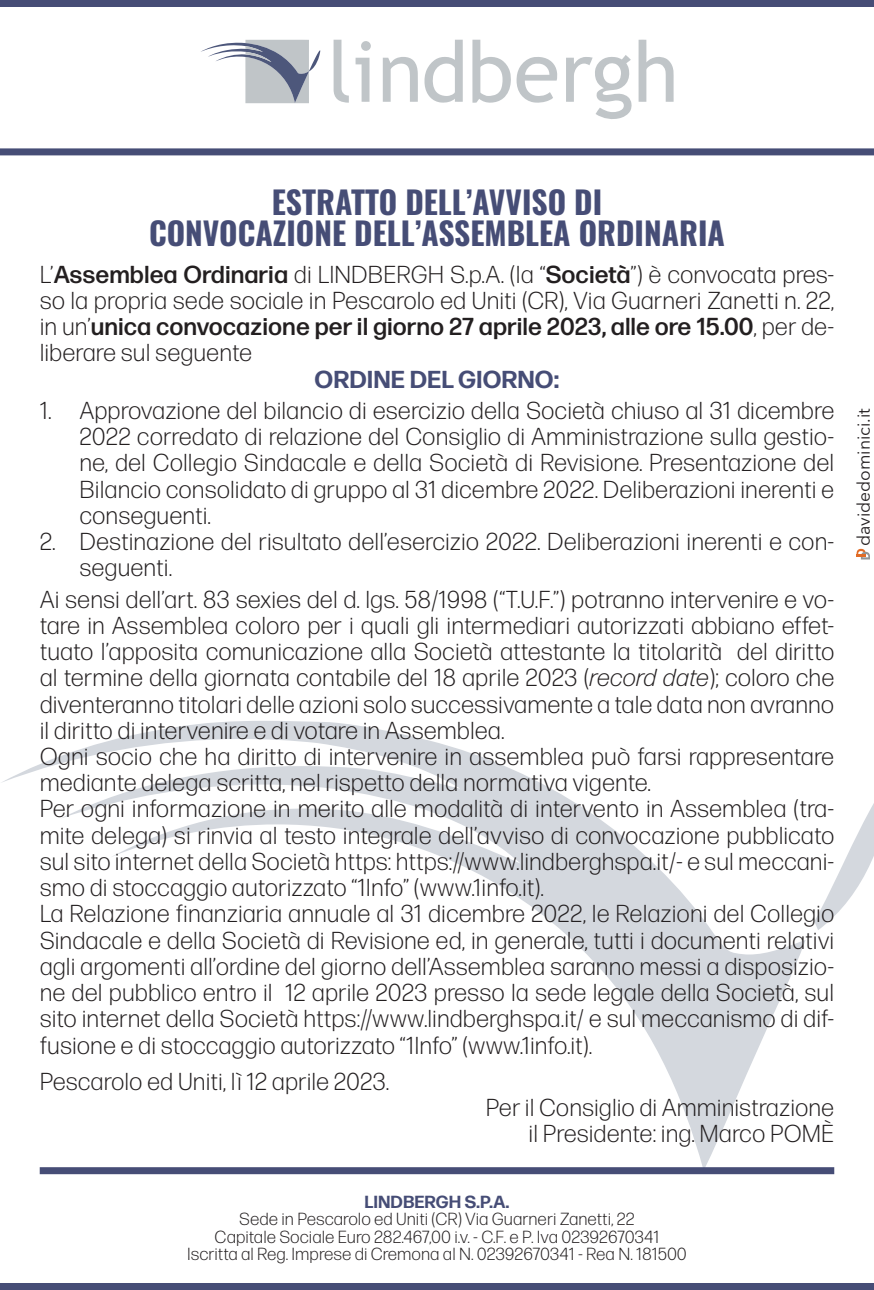
<style>
.page{position:relative;width:874px;height:1290px;background:#fff}
.page>*{position:absolute;margin:0;border:0;box-sizing:border-box;transform-origin:0 0}
.t1{font:31.5px/31.5px "Oswald";color:#464d76;text-align:center}
.t2{font:300 24.5px/26.2px "Forma DJR Micro";color:#231f20;text-align:justify}
.t3{font:700 24.5px "Forma DJR Micro";color:#464d76}
.t4{font:300 17.5px/17.5px "Forma DJR Micro";color:#231f20;text-align:center}
.t5{font:17.5px "Avenir Next LT Pro";color:#231f20}
.t6{font:700 17.5px "Forma DJR Micro";color:#464d76}
.s1{font-weight:500}
.s2{font-style:italic}
</style>
<div class="page">
<svg style="left:1px;top:721px;width:804px;height:449px"></svg>
<svg style="left:814px;top:805px;width:59px;height:125px"></svg>
<div style="left:0;top:0;width:873px;height:7px;background:#464d76"></div>
<div style="left:0;top:1283px;width:873px;height:7px;background:#464d76"></div>
<div style="left:0;top:148px;width:873px;height:7px;background:#464d76"></div>
<div style="left:40px;top:1167px;width:793px;height:7px;background:#464d76"></div>
<svg style="left:856px;top:549px;width:13px;height:10px"></svg>
<svg style="left:201px;top:40px;width:472px;height:79px"></svg>
<p class="t1" style="left:149px;top:183px;width:577px">ESTRATTO DELL’AVVISO DI<br>CONVOCAZIONE DELL’ASSEMBLEA ORDINARIA</p>
<p class="t2" style="left:40px;top:260px;width:795px">L’<span class="s1">Assemblea Ordinaria</span> di LINDBERGH S.p.A. (la “<span class="s1">Società</span>”) è convocata pres&shy;so la propria sede sociale in Pescarolo ed Uniti (CR), Via Guarneri Zanetti n. 22, in un’<span class="s1">unica convocazione per il giorno 27 aprile 2023, alle ore 15.00</span>, per de&shy;liberare sul seguente</p>
<p class="t3" style="left:314px;top:363px;width:246px">ORDINE DEL GIORNO:</p>
<p class="t2" style="left:79px;top:397px;width:756px;text-indent:-40px">1. Approvazione del bilancio di esercizio della Società chiuso al 31 dicembre 2022 corredato di relazione del Consiglio di Amministrazione sulla gestio&shy;ne, del Collegio Sindacale e della Società di Revisione. Presentazione del Bilancio consolidato di gruppo al 31 dicembre 2022. Deliberazioni inerenti e conseguenti.</p>
<p class="t2" style="left:79px;top:528px;width:756px;text-indent:-40px">2. Destinazione del risultato dell’esercizio 2022. Deliberazioni inerenti e con&shy;seguenti.</p>
<p class="t2" style="left:40px;top:585px;width:795px;text-align:left">Ai sensi dell’art. 83 sexies del d. lgs. 58/1998 (“T.U.F.”) potranno intervenire e vo&shy;tare in Assemblea coloro per i quali gli intermediari autorizzati abbiano effet&shy;tuato l’apposita comunicazione alla Società attestante la titolarità del diritto al termine della giornata contabile del 18 aprile 2023 (<span class="s2">record date</span>); coloro che diventeranno titolari delle azioni solo successivamente a tale data non avranno il diritto di intervenire e di votare in Assemblea.<br>Ogni socio che ha diritto di intervenire in assemblea può farsi rappresentare mediante delega scritta, nel rispetto della normativa vigente.<br>Per ogni informazione in merito alle modalità di intervento in Assemblea (tra&shy;mite delega) si rinvia al testo integrale dell’avviso di convocazione pubblicato sul sito internet della Società https: https://www.lindberghspa.it/- e sul meccani&shy;smo di stoccaggio autorizzato “1Info” (www.1info.it).<br>La Relazione finanziaria annuale al 31 dicembre 2022, le Relazioni del Collegio Sindacale e della Società di Revisione ed, in generale, tutti i documenti relativi agli argomenti all’ordine del giorno dell’Assemblea saranno messi a disposizio&shy;ne del pubblico entro il 12 aprile 2023 presso la sede legale della Società, sul sito internet della Società https://www.lindberghspa.it/ e sul meccanismo di dif&shy;fusione e di stoccaggio autorizzato “1Info” (www.1info.it).</p>
<p class="t2" style="left:40px;top:1067px;width:351px">Pescarolo ed Uniti, lì 12 aprile 2023.</p>
<p class="t2" style="left:485px;top:1094px;width:350px;text-align:right">Per il Consiglio di Amministrazione il Presidente: ing. Marco POMÈ</p>
<p class="t6" style="left:364px;top:1190px;width:146px">LINDBERGH S.P.A.</p>
<p class="t4" style="left:187px;top:1210px;width:501px">Sede in Pescarolo ed Uniti (CR) Via Guarneri Zanetti, 22<br>Capitale Sociale Euro 282.467,00 i.v. - C.F. e P. Iva 02392670341<br>Iscritta al Reg. Imprese di Cremona al N. 02392670341 - Rea N. 181500</p>
<p class="t5" style="left:852px;top:546px;width:140px;rotate:-90deg">davidedominici.it</p>
</div>
